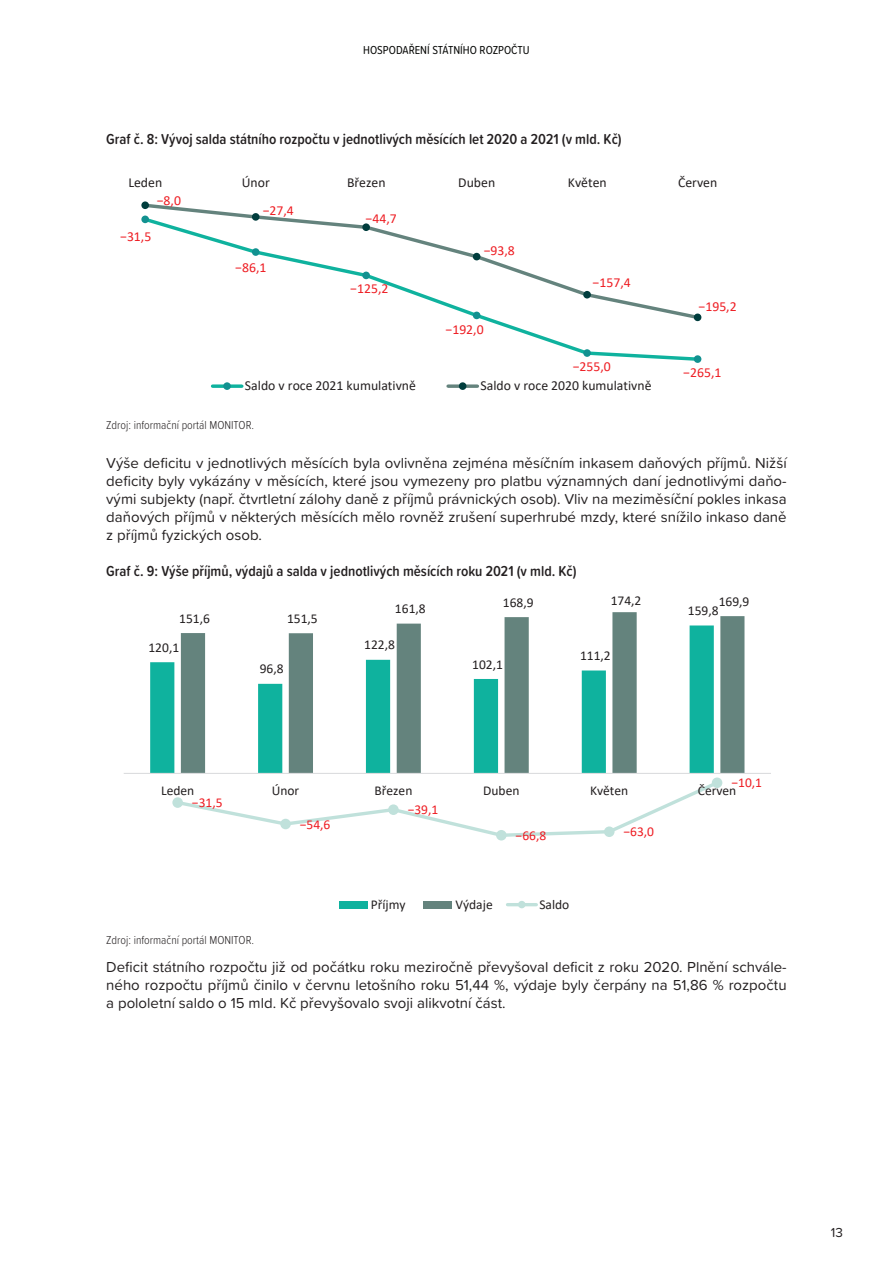
<style>
.page{position:relative;width:893px;height:1263px;background:#fff}
.page>*{position:absolute;margin:0;border:0;box-sizing:border-box;transform-origin:0 0}
.text_normal_10_b{font:15px/18px "Proxima Soft";color:#231f20;text-align:justify}
.tabulka_nadpis{font:600 15px "Proxima Soft Cond";color:#231f20}
.t1{font:13.8px "Calibri";color:#231f20}
.t2{font:13.8px "Calibri";color:#ee1d23}
.t3{font:13.5px "Calibri";color:#231f20}
.t4{font:13.5px "Calibri";color:#ee1d23}
.t5{font:13.5px "Proxima Soft";color:#231f20}
.zdroje{font:300 12px "Proxima Soft Cond";color:#231f20}
.t6{font:12px "Proxima Soft Cond";color:#040503}
</style>
<div class="page">
<svg style="left:488px;top:321px;width:213px;height:42px"></svg>
<div style="left:583px;top:349px;width:8px;height:8px;background:#129190;border-radius:50%"></div>
<div style="left:694px;top:355px;width:7px;height:8px;background:#129190;border-radius:50%"></div>
<svg style="left:141px;top:204px;width:561px;height:117px"></svg>
<div style="left:141px;top:201px;width:8px;height:8px;background:#003d3d;border-radius:50%"></div>
<div style="left:252px;top:213px;width:7px;height:8px;background:#003d3d;border-radius:50%"></div>
<div style="left:362px;top:223px;width:8px;height:8px;background:#003d3d;border-radius:50%"></div>
<div style="left:473px;top:253px;width:7px;height:7px;background:#003d3d;border-radius:50%"></div>
<div style="left:583px;top:291px;width:8px;height:7px;background:#003d3d;border-radius:50%"></div>
<div style="left:694px;top:314px;width:7px;height:7px;background:#003d3d;border-radius:50%"></div>
<svg style="left:213px;top:384px;width:29px;height:4px"></svg>
<div style="left:223px;top:382px;width:8px;height:8px;background:#129190;border-radius:50%"></div>
<svg style="left:448px;top:384px;width:29px;height:4px"></svg>
<div style="left:459px;top:382px;width:7px;height:8px;background:#003d3d;border-radius:50%"></div>
<svg style="left:150px;top:633px;width:31px;height:140px;fill:#0fb29e"></svg>
<svg style="left:181px;top:612px;width:563px;height:161px"></svg>
<hr style="left:124px;top:773px;width:647px;height:1px;background:#dcdddf">
<svg style="left:181px;top:778px;width:540px;height:61px"></svg>
<div style="left:172px;top:797px;width:11px;height:11px;background:#c0e1db;border-radius:50%"></div>
<div style="left:280px;top:819px;width:11px;height:10px;background:#c0e1db;border-radius:50%"></div>
<div style="left:388px;top:804px;width:11px;height:11px;background:#c0e1db;border-radius:50%"></div>
<div style="left:496px;top:830px;width:11px;height:10px;background:#c0e1db;border-radius:50%"></div>
<div style="left:604px;top:826px;width:10px;height:11px;background:#c0e1db;border-radius:50%"></div>
<div style="left:712px;top:777px;width:10px;height:11px;background:#c0e1db;border-radius:50%"></div>
<div style="left:339px;top:901px;width:29px;height:7px;background:#0fb29e"></div>
<div style="left:424px;top:901px;width:28px;height:7px;background:#64837d"></div>
<hr style="left:507px;top:903px;width:29px;height:3px;background:#c0e1db">
<div style="left:518px;top:901px;width:7px;height:7px;background:#c0e1db;border-radius:50%"></div>
<p class="t6" style="left:363px;top:41px;width:168px">HOSPODAŘENÍ STÁTNÍHO ROZPOČTU</p>
<p class="tabulka_nadpis" style="left:106px;top:128px;width:517px">Graf č. 8: Vývoj salda státního rozpočtu v jednotlivých měsících let 2020 a 2021 (v mld. Kč)</p>
<p class="t1" style="left:128px;top:172px;width:35px">Leden</p>
<p class="t1" style="left:242px;top:172px;width:30px">Únor</p>
<p class="t1" style="left:347px;top:172px;width:40px">Březen</p>
<p class="t1" style="left:458px;top:172px;width:38px">Duben</p>
<p class="t1" style="left:568px;top:172px;width:40px">Květen</p>
<p class="t1" style="left:678px;top:172px;width:41px">Červen</p>
<p class="t2" style="left:157px;top:191px;width:26px">−8,0</p>
<p class="t2" style="left:120px;top:227px;width:33px">−31,5</p>
<p class="t2" style="left:263px;top:201px;width:33px">−27,4</p>
<p class="t2" style="left:235px;top:258px;width:33px">−86,1</p>
<p class="t2" style="left:366px;top:209px;width:33px">−44,7</p>
<p class="t2" style="left:350px;top:279px;width:40px">−125,2</p>
<p class="t2" style="left:484px;top:241px;width:33px">−93,8</p>
<p class="t2" style="left:445px;top:320px;width:40px">−192,0</p>
<p class="t2" style="left:593px;top:272px;width:40px">−157,4</p>
<p class="t2" style="left:573px;top:357px;width:40px">−255,0</p>
<p class="t1" style="left:245px;top:376px;width:172px">Saldo v roce 2021 kumulativně</p>
<p class="t1" style="left:481px;top:376px;width:172px">Saldo v roce 2020 kumulativně</p>
<p class="t2" style="left:699px;top:297px;width:40px">−195,2</p>
<p class="t2" style="left:683px;top:363px;width:40px">−265,1</p>
<p class="zdroje" style="left:106px;top:416px;width:149px">Zdroj: informační portál MONITOR.</p>
<p class="text_normal_10_b" style="left:106px;top:453px;width:682px">Výše deficitu v jednotlivých měsících byla ovlivněna zejména měsíčním inkasem daňových příjmů. Nižší deficity byly vykázány v měsících, které jsou vymezeny pro platbu významných daní jednotlivými daňo&shy;vými subjekty (např. čtvrtletní zálohy daně z příjmů právnických osob). Vliv na meziměsíční pokles inkasa daňových příjmů v některých měsících mělo rovněž zrušení superhrubé mzdy, které snížilo inkaso daně z příjmů fyzických osob.</p>
<p class="tabulka_nadpis" style="left:106px;top:560px;width:472px">Graf č. 9: Výše příjmů, výdajů a salda v jednotlivých měsících roku 2021 (v mld. Kč)</p>
<p class="t3" style="left:179px;top:609px;width:32px">151,6</p>
<p class="t3" style="left:287px;top:609px;width:32px">151,5</p>
<p class="t3" style="left:148px;top:638px;width:32px">120,1</p>
<p class="t3" style="left:260px;top:660px;width:25px">96,8</p>
<p class="t3" style="left:395px;top:599px;width:32px">161,8</p>
<p class="t3" style="left:364px;top:636px;width:32px">122,8</p>
<p class="t3" style="left:503px;top:593px;width:32px">168,9</p>
<p class="t3" style="left:611px;top:592px;width:32px">174,2</p>
<p class="t3" style="left:719px;top:592px;width:32px">169,9</p>
<p class="t3" style="left:688px;top:601px;width:32px">159,8</p>
<p class="t3" style="left:472px;top:655px;width:32px">102,1</p>
<p class="t3" style="left:580px;top:646px;width:32px">111,2</p>
<p class="t4" style="left:731px;top:773px;width:32px">−10,1</p>
<p class="t3" style="left:161px;top:781px;width:35px">Leden</p>
<p class="t3" style="left:272px;top:781px;width:29px">Únor</p>
<p class="t3" style="left:374px;top:781px;width:39px">Březen</p>
<p class="t3" style="left:483px;top:781px;width:38px">Duben</p>
<p class="t3" style="left:590px;top:781px;width:40px">Květen</p>
<p class="t3" style="left:698px;top:781px;width:40px">Červen</p>
<p class="t4" style="left:192px;top:793px;width:32px">−31,5</p>
<p class="t4" style="left:300px;top:815px;width:32px">−54,6</p>
<p class="t4" style="left:408px;top:800px;width:32px">−39,1</p>
<p class="t4" style="left:516px;top:826px;width:32px">−66,8</p>
<p class="t4" style="left:623px;top:822px;width:32px">−63,0</p>
<p class="t3" style="left:371px;top:895px;width:36px">Příjmy</p>
<p class="t3" style="left:455px;top:895px;width:39px">Výdaje</p>
<p class="t3" style="left:539px;top:895px;width:31px">Saldo</p>
<p class="zdroje" style="left:106px;top:931px;width:149px">Zdroj: informační portál MONITOR.</p>
<p class="text_normal_10_b" style="left:106px;top:957px;width:682px">Deficit státního rozpočtu již od počátku roku meziročně převyšoval deficit z roku 2020. Plnění schvále&shy;ného rozpočtu příjmů činilo v červnu letošního roku 51,44 %, výdaje byly čerpány na 51,86 % rozpočtu a pololetní saldo o 15 mld. Kč převyšovalo svoji alikvotní část.</p>
<p class="t5" style="left:831px;top:1222px;width:14px">13</p>
</div>
